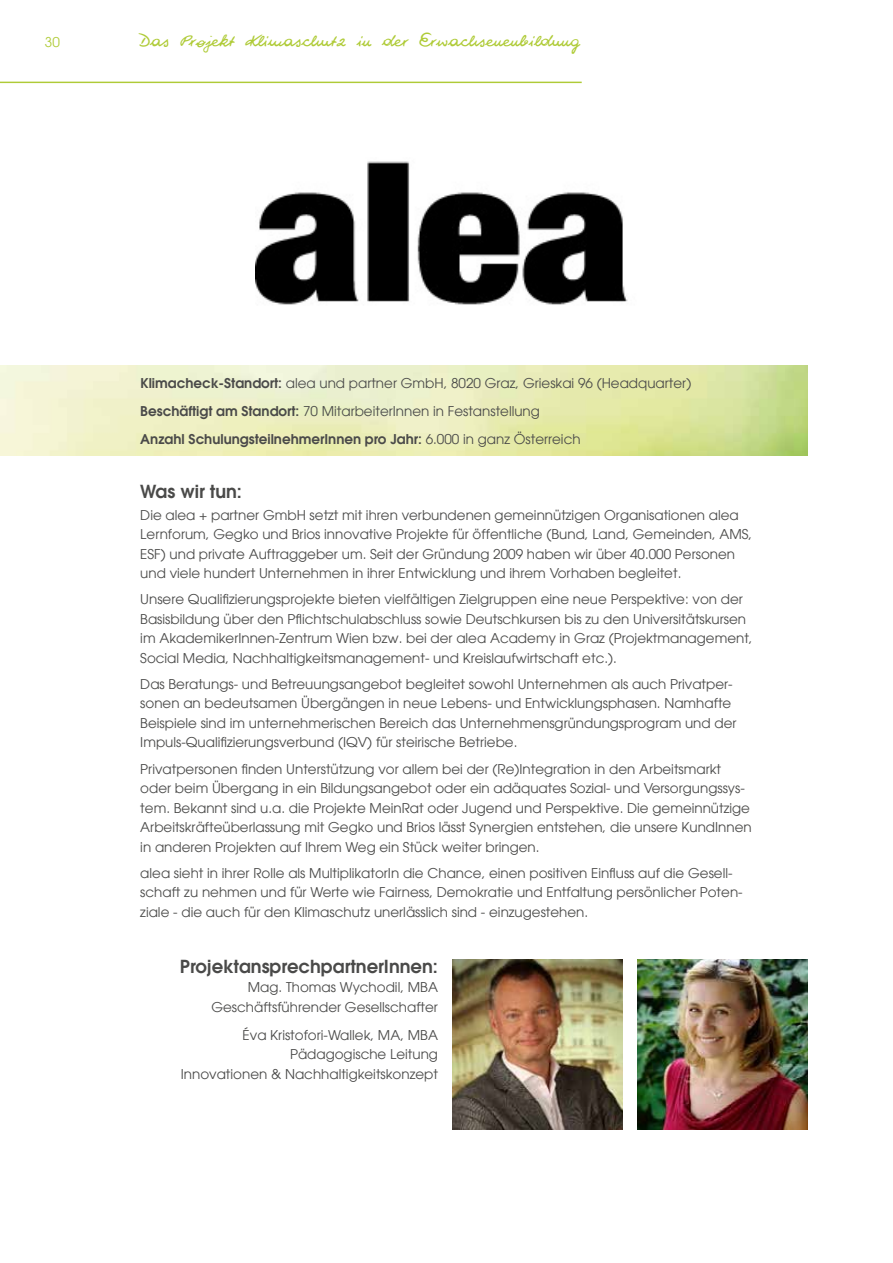
<style>
.page{position:relative;width:893px;height:1263px;background:#fff}
.page>*{position:absolute;margin:0;border:0;box-sizing:border-box;transform-origin:0 0}
.t1{font:21px "WIP Sugar Baby";color:#afcb37}
.t2{font:600 18px "Avant Garde LT";color:#4a4a49}
.t3{font:13.5px/19.5px "Avant Garde LT";color:#4a4a49}
.t4{font:13.5px "Avant Garde LT";color:#afcb37}
.s1{font-weight:600}
</style>
<div class="page">
<img style="left:0;top:366px;width:808px;height:89px">
<hr style="left:0;top:82px;width:582px;height:1px;background:#afcb37">
<img style="left:255px;top:161px;width:373px;height:144px">
<img style="left:453px;top:959px;width:170px;height:170px">
<img style="left:638px;top:959px;width:170px;height:170px">
<p class="t4" style="left:45px;top:34px;width:16px">30</p>
<h1 class="t1" style="left:140px;top:30px;width:441px">Das Projekt Klimaschutz in der Erwachsenenbildung</h1>
<p class="t3" style="left:140px;top:369px;width:552px;line-height:28px"><span class="s1">Klimacheck-Standort:</span> alea und partner GmbH, 8020 Graz, Grieskai 96 (Headquarter)<br><span class="s1">Beschäftigt am Standort:</span> 70 MitarbeiterInnen in Festanstellung<br><span class="s1">Anzahl SchulungsteilnehmerInnen pro Jahr:</span> 6.000 in ganz Österreich</p>
<h2 class="t2" style="left:140px;top:479px;width:103px">Was wir tun:</h2>
<p class="t3" style="left:140px;top:505px;width:613px">Die alea + partner GmbH setzt mit ihren verbundenen gemeinnützigen Organisationen alea Lernforum, Gegko und Brios innovative Projekte für öffentliche (Bund, Land, Gemeinden, AMS, ESF) und private Auftraggeber um. Seit der Gründung 2009 haben wir über 40.000 Personen und viele hundert Unternehmen in ihrer Entwicklung und ihrem Vorhaben begleitet.</p>
<p class="t3" style="left:140px;top:589px;width:614px">Unsere Qualifizierungsprojekte bieten vielfältigen Zielgruppen eine neue Perspektive: von der Basisbildung über den Pflichtschulabschluss sowie Deutschkursen bis zu den Universitätskursen im AkademikerInnen-Zentrum Wien bzw. bei der alea Academy in Graz (Projektmanagement, Social Media, Nachhaltigkeitsmanagement- und Kreislaufwirtschaft etc.).</p>
<p class="t3" style="left:140px;top:674px;width:598px">Das Beratungs- und Betreuungsangebot begleitet sowohl Unternehmen als auch Privatper&shy;sonen an bedeutsamen Übergängen in neue Lebens- und Entwicklungsphasen. Namhafte Beispiele sind im unternehmerischen Bereich das Unternehmensgründungsprogram und der Impuls-Qualifizierungsverbund (IQV) für steirische Betriebe.</p>
<p class="t3" style="left:140px;top:759px;width:613px">Privatpersonen finden Unterstützung vor allem bei der (Re)Integration in den Arbeitsmarkt oder beim Übergang in ein Bildungsangebot oder ein adäquates Sozial- und Versorgungssys&shy;tem. Bekannt sind u.a. die Projekte MeinRat oder Jugend und Perspektive. Die gemeinnützige Arbeitskräfteüberlassung mit Gegko und Brios lässt Synergien entstehen, die unsere KundInnen in anderen Projekten auf Ihrem Weg ein Stück weiter bringen.</p>
<p class="t3" style="left:140px;top:863px;width:604px">alea sieht in ihrer Rolle als MultiplikatorIn die Chance, einen positiven Einfluss auf die Gesell&shy;schaft zu nehmen und für Werte wie Fairness, Demokratie und Entfaltung persönlicher Poten&shy;ziale - die auch für den Klimaschutz unerlässlich sind - einzugestehen.</p>
<h2 class="t2" style="left:180px;top:954px;width:260px">ProjektansprechpartnerInnen:</h2>
<p class="t3" style="left:211px;top:977px;width:228px;text-align:right">Mag. Thomas Wychodil, MBA<br>Geschäftsführender Gesellschafter</p>
<p class="t3" style="left:181px;top:1025px;width:259px;text-align:right">Éva Kristofori-Wallek, MA, MBA<br>Pädagogische Leitung<br>Innovationen &amp; Nachhaltigkeitskonzept</p>
</div>
